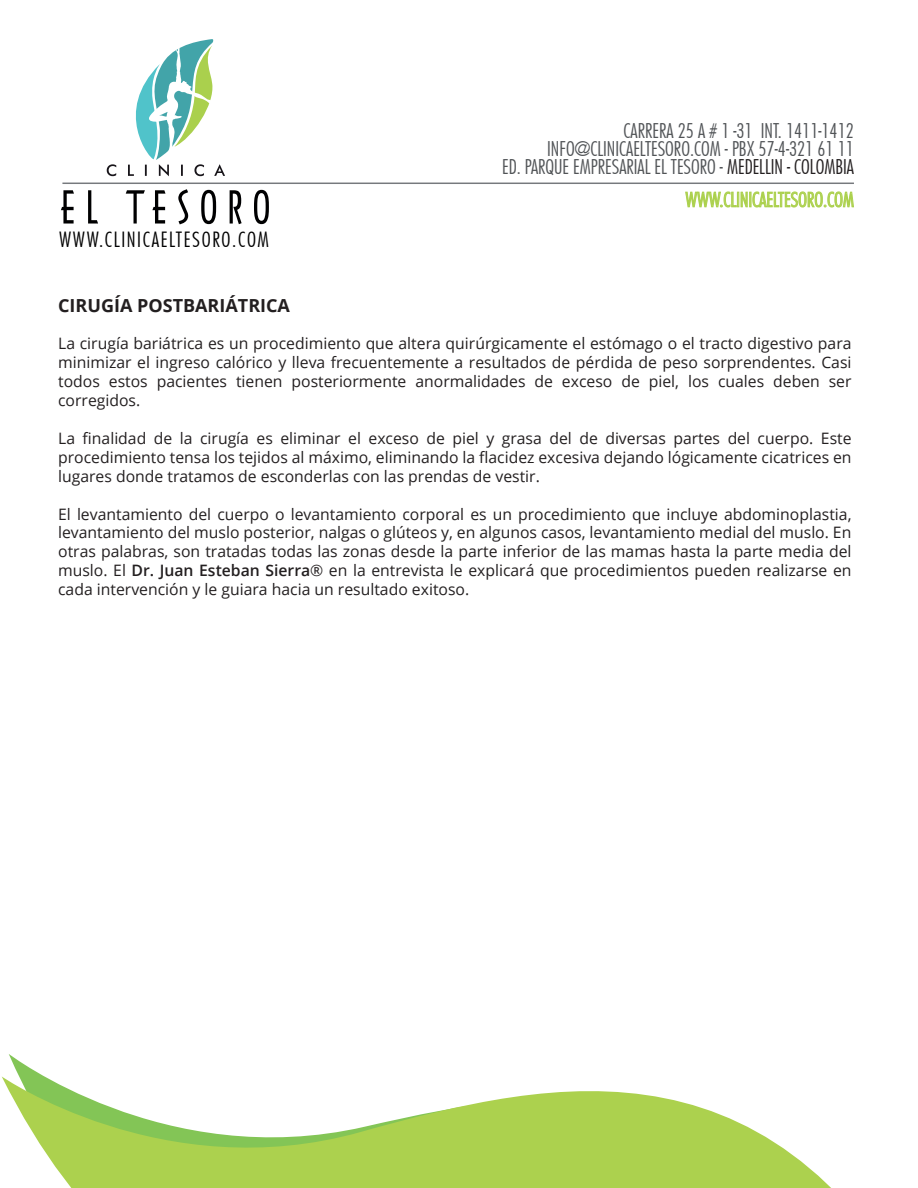
<style>
.page{position:relative;width:918px;height:1188px;background:#fff}
.page>*{position:absolute;margin:0;border:0;box-sizing:border-box;transform-origin:0 0}
.t1{font:300 20.1px "Futura";letter-spacing:.08em;color:#000001}
.t2{font:300 19.5px/18px "Futura";color:#515457;text-align:right}
.t3{font:300 19.5px "Futura";color:#acd14e}
.t4{font:700 18px "Open Sans";color:#231f20}
.t5{font:15.75px/18.9px "Open Sans";color:#231f20;text-align:justify}
.s1{color:#231f20}
.s2{font-weight:600}
</style>
<div class="page">
<svg style="left:61px;top:189px;width:208px;height:35px"></svg>
<hr style="left:62px;top:183px;width:792px;height:1px;background:#76797d">
<svg style="left:107px;top:39px;width:118px;height:137px"></svg>
<svg style="left:685px;top:191px;width:169px;height:17px"></svg>
<svg style="left:2px;top:1054px;width:829px;height:134px;fill:#acd156"></svg>
<p class="t1" style="left:59px;top:227px;width:211px">WWW.CLINICAELTESORO.COM</p>
<p class="t2" style="left:502px;top:121px;width:353px">CARRERA 25 A # 1 -31 INT. 1411-1412<br>INFO@CLINICAELTESORO.COM - PBX 57-4-321 61 11<br>ED. PARQUE EMPRESARIAL EL TESORO - <span class="s1">MEDELLIN - COLOMBIA</span></p>
<p class="t3" style="left:685px;top:187px;width:170px">WWW.CLINICAELTESORO.COM</p>
<p class="t4" style="left:58px;top:292px;width:233px">CIRUGÍA POSTBARIÁTRICA</p>
<p class="t5" style="left:58px;top:334px;width:795px">La cirugía bariátrica es un procedimiento que altera quirúrgicamente el estómago o el tracto digestivo para minimizar el ingreso calórico y lleva frecuentemente a resultados de pérdida de peso sorprendentes. Casi todos estos pacientes tienen posteriormente anormalidades de exceso de piel, los cuales deben ser corregidos.</p>
<p class="t5" style="left:58px;top:428px;width:795px">La finalidad de la cirugía es eliminar el exceso de piel y grasa del de diversas partes del cuerpo. Este procedimiento tensa los tejidos al máximo, eliminando la flacidez excesiva dejando lógicamente cicatrices en lugares donde tratamos de esconderlas con las prendas de vestir.</p>
<p class="t5" style="left:58px;top:504px;width:795px">El levantamiento del cuerpo o levantamiento corporal es un procedimiento que incluye abdominoplastia, levantamiento del muslo posterior, nalgas o glúteos y, en algunos casos, levantamiento medial del muslo. En otras palabras, son tratadas todas las zonas desde la parte inferior de las mamas hasta la parte media del muslo. El <span class="s2">Dr. Juan Esteban Sierra</span>® en la entrevista le explicará que procedimientos pueden realizarse en cada intervención y le guiara hacia un resultado exitoso.</p>
</div>
